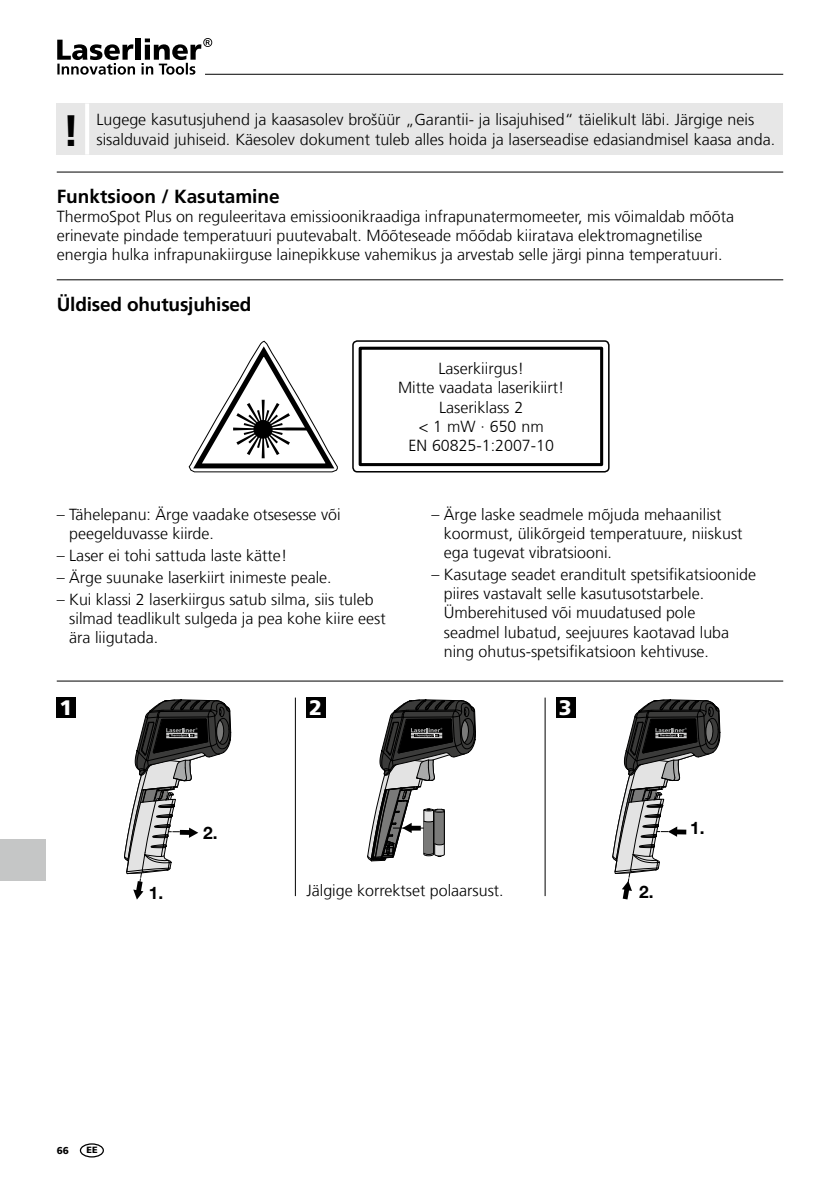
<style>
.page{position:relative;width:840px;height:1191px;background:#fff}
.page>*{position:absolute;margin:0;border:0;box-sizing:border-box;transform-origin:0 0}
.t1{font:700 44px "Frutiger LT Com";color:#000}
.t2{font:900 21px "Frutiger LT Com";color:#fff}
.t3{font:700 19px "Frutiger LT Com";letter-spacing:-.005em;color:#000}
.t4{font:700 17.2px "Helvetica Neue LT Pro";color:#000}
.t5{font:300 16px/19.2px "Frutiger LT Com";color:#000}
.t6{font:900 10px "Frutiger LT Com";color:#000}
.t7{font:900 9px "Frutiger LT Com";color:#000}
</style>
<div class="page">
<svg style="left:57px;top:38px;width:155px;height:37px"></svg>
<hr style="left:205px;top:74px;width:577px;height:1px;background:#000">
<hr style="left:57px;top:171px;width:725px;height:1px;background:#000">
<hr style="left:57px;top:279px;width:725px;height:1px;background:#000">
<hr style="left:57px;top:680px;width:725px;height:1px;background:#000">
<hr style="left:295px;top:697px;width:1px;height:199px;background:#000">
<hr style="left:544px;top:697px;width:1px;height:199px;background:#000">
<div style="left:57px;top:697px;width:19px;height:21px;background:#000"></div>
<div style="left:306px;top:697px;width:20px;height:21px;background:#000"></div>
<div style="left:556px;top:697px;width:19px;height:21px;background:#000"></div>
<svg style="left:124px;top:699px;width:107px;height:200px"></svg>
<hr style="left:166px;top:737px;width:31px;height:1px;background:#fff">
<hr style="left:166px;top:733px;width:31px;height:1px;background:#fff">
<svg style="left:612px;top:699px;width:107px;height:200px"></svg>
<hr style="left:655px;top:737px;width:31px;height:1px;background:#fff">
<hr style="left:655px;top:733px;width:31px;height:1px;background:#fff">
<svg style="left:367px;top:699px;width:108px;height:162px"></svg>
<hr style="left:411px;top:737px;width:31px;height:1px;background:#fff">
<hr style="left:411px;top:733px;width:31px;height:1px;background:#fff">
<div style="left:80px;top:1143px;width:24px;height:14px;border:1px solid #000;border-radius:50%"></div>
<div style="left:0;top:839px;width:45px;height:41px;background:#c5c6c6"></div>
<div style="left:57px;top:103px;width:725px;height:51px;background:#e7e7e7"></div>
<hr style="left:85px;top:103px;width:4px;height:51px;background:#fff">
<svg style="left:189px;top:341px;width:149px;height:132px"></svg>
<div style="left:352px;top:340px;width:257px;height:132px;border:2px solid #000;border-radius:4px"></div>
<svg style="left:358px;top:346px;width:246px;height:121px"></svg>
<h1 class="t1" style="left:62px;top:104px;width:19px">!</h1>
<p class="t5" style="left:96px;top:110px;width:659px">Lugege kasutusjuhend ja kaasasolev brošüür „Garantii- ja lisajuhised“ täielikult läbi. Järgige neis</p>
<p class="t5" style="left:96px;top:130px;width:679px">sisalduvaid juhiseid. Käesolev dokument tuleb alles hoida ja laserseadise edasiandmisel kaasa anda.</p>
<p class="t3" style="left:57px;top:185px;width:224px">Funktsioon / Kasutamine</p>
<p class="t5" style="left:57px;top:207px;width:678px">ThermoSpot Plus on reguleeritava emissioonikraadiga infrapunatermomeeter, mis võimaldab mõõta erinevate pindade temperatuuri puutevabalt. Mõõteseade mõõdab kiiratava elektromagnetilise energia hulka infrapunakiirguse lainepikkuse vahemikus ja arvestab selle järgi pinna temperatuuri.</p>
<p class="t3" style="left:57px;top:293px;width:196px">Üldised ohutusjuhised</p>
<p class="t5" style="left:398px;top:359px;width:168px;text-align:center">Laserkiirgus!<br>Mitte vaadata laserikiirt!<br>Laseriklass 2<br>&lt; 1 mW · 650 nm<br>EN 60825-1:2007-10</p>
<p class="t5" style="left:69px;top:504px;width:273px;text-indent:-12px">– Tähelepanu: Ärge vaadake otsesesse või peegelduvasse kiirde.</p>
<p class="t5" style="left:57px;top:546px;width:232px">– Laser ei tohi sattuda laste kätte!</p>
<p class="t5" style="left:57px;top:568px;width:276px">– Ärge suunake laserkiirt inimeste peale.</p>
<p class="t5" style="left:69px;top:590px;width:318px;text-indent:-12px">– Kui klassi 2 laserkiirgus satub silma, siis tuleb silmad teadlikult sulgeda ja pea kohe kiire eest ära liigutada.</p>
<p class="t5" style="left:443px;top:504px;width:300px;text-indent:-12px">– Ärge laske seadmele mõjuda mehaanilist koormust, ülikõrgeid temperatuure, niiskust ega tugevat vibratsiooni.</p>
<p class="t5" style="left:443px;top:565px;width:314px;text-indent:-12px">– Kasutage seadet eranditult spetsifikatsioonide piires vastavalt selle kasutusotstarbele.<br>Ümberehitused või muudatused pole<br>seadmel lubatud, seejuures kaotavad luba ning ohutus-spetsifikatsioon kehtivuse.</p>
<h2 class="t2" style="left:59px;top:695px;width:14px">1</h2>
<h2 class="t2" style="left:309px;top:695px;width:14px">2</h2>
<h2 class="t2" style="left:558px;top:695px;width:14px">3</h2>
<p class="t4" style="left:149px;top:882px;width:16px">1.</p>
<p class="t4" style="left:203px;top:821px;width:16px">2.</p>
<p class="t4" style="left:690px;top:817px;width:16px">1.</p>
<p class="t5" style="left:306px;top:881px;width:199px">Jälgige korrektset polaarsust.</p>
<p class="t4" style="left:638px;top:881px;width:16px">2.</p>
<p class="t6" style="left:57px;top:1144px;width:14px">66</p>
<p class="t7" style="left:87px;top:1144px;width:13px">EE</p>
</div>
